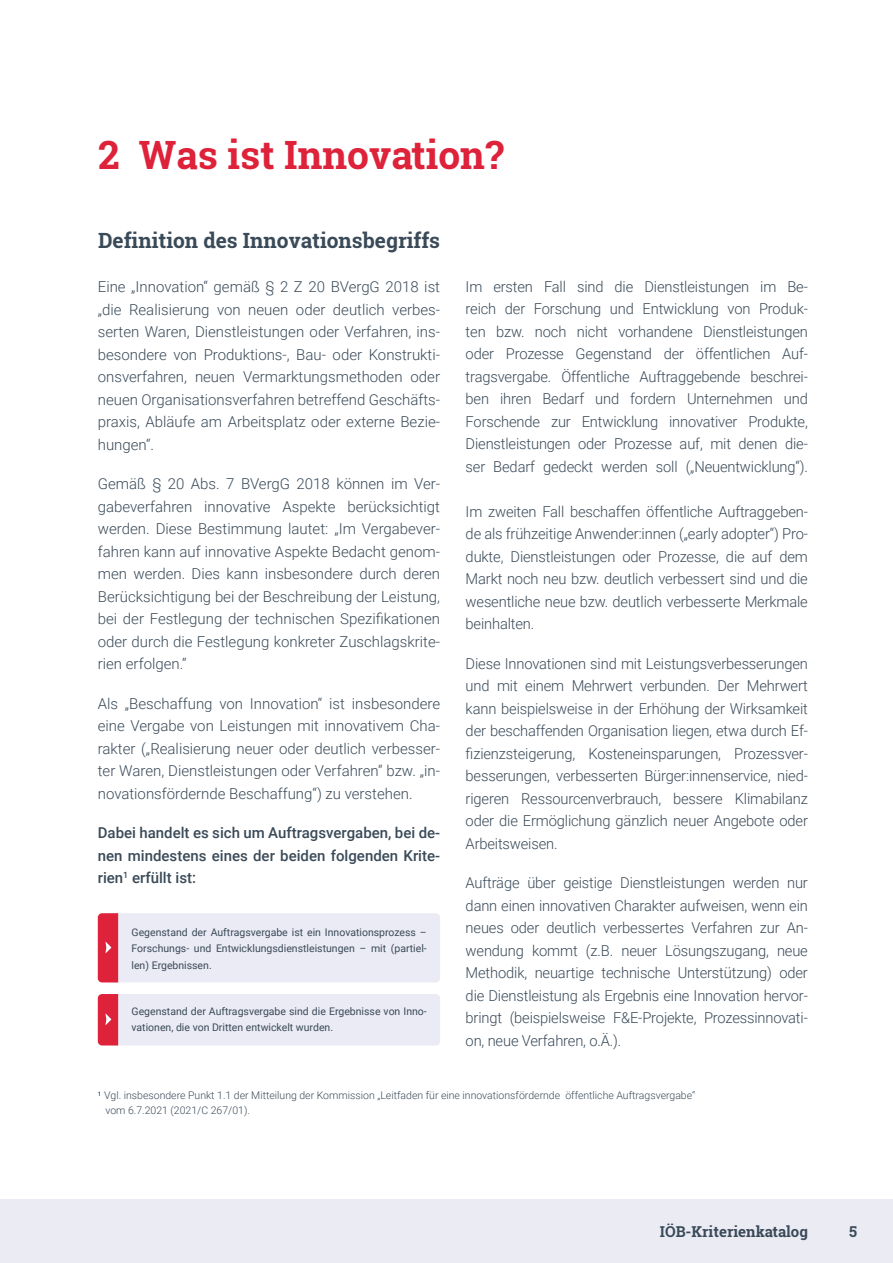
<style>
.page{position:relative;width:893px;height:1263px;background:#fff}
.page>*{position:absolute;margin:0;border:0;box-sizing:border-box;transform-origin:0 0}
.Ü3{font:700 39px "Roboto Slab";color:#dd223a}
.Ü3-2{font:700 21px "Roboto Slab";color:#3a4a58}
.Fließtext_ohne_Einzu{font:300 15px/22.5px "Roboto";letter-spacing:-.01em;color:#3a4a58;text-align:justify}
.Fließtext_ohne_Einzu-2{font:500 15px/22.5px "Roboto";color:#3a4a58;text-align:justify}
.t1{font:700 15px "Roboto Slab";color:#3a4a58}
.t2{font:700 15px "Roboto Slab";color:#3a4a58}
.Tabellentext_grau_li{font:10.5px/16.5px "Roboto";color:#3a4a58}
.Fließtext_ohne_Einzu-3{font:300 10.5px/15px "Roboto";color:#3a4a58}
.s1{font-style:inherit}
</style>
<div class="page">
<div style="left:0;top:1199px;width:893px;height:64px;background:#ebebf4"></div>
<div style="left:108px;top:994px;width:332px;height:51px;background:#ebebf5;border-radius:4px"></div>
<div style="left:108px;top:913px;width:332px;height:69px;background:#ebebf5;border-radius:4px"></div>
<svg style="left:98px;top:994px;width:20px;height:51px"></svg>
<svg style="left:98px;top:913px;width:20px;height:69px"></svg>
<p class="Ü3" style="left:98px;top:128px;width:407px">2 Was ist Innovation?</p>
<p class="Ü3-2" style="left:98px;top:226px;width:343px">Definition des In<span class="s1">n</span>ovationsbegriffs</p>
<p class="Fließtext_ohne_Einzu" style="left:98px;top:275px;width:344px">Eine „Innovation“ gemäß § 2 Z 20 BVergG 2018 ist „die Realisierung von neuen oder deutlich verbes&shy;serten Waren, Dienstleistungen oder Verfahren, ins&shy;besondere von Produktions-, Bau- oder Konstrukti&shy;onsverfahren, neuen Vermarktungsmethoden oder neuen Organisationsverfahren betreffend Geschäfts&shy;praxis, Abläufe am Arbeitsplatz oder externe Bezie&shy;hungen“.</p>
<p class="Fließtext_ohne_Einzu" style="left:98px;top:472px;width:344px">Gemäß § 20 Abs. 7 BVergG 2018 können im Ver&shy;gabeverfahren innovative Aspekte berücksichtigt werden. Diese Bestimmung lautet: „Im Vergabever&shy;fahren kann auf innovative Aspekte Bedacht genom&shy;men werden. Dies kann insbesondere durch deren Berücksichtigung bei der Beschreibung der Leistung, bei der Festlegung der technischen Spezifikationen oder durch die Festlegung konkreter Zuschlagskrite&shy;rien erfolgen.“</p>
<p class="Fließtext_ohne_Einzu" style="left:98px;top:691px;width:344px">Als „Beschaffung von Innovation“ ist insbesondere eine Vergabe von Leistungen mit innovativem Cha&shy;rakter („Realisierung neuer oder deutlich verbesser&shy;ter Waren, Dienstleistungen oder Verfahren“ bzw. „in&shy;novationsfördernde Beschaffung“) zu verstehen.</p>
<p class="Fließtext_ohne_Einzu-2" style="left:98px;top:821px;width:344px">Dabei handelt es sich um Auftragsvergaben, bei de&shy;nen mindestens eines der beiden folgenden Krite&shy;rien<sup>1</sup> erfüllt ist:</p>
<p class="Tabellentext_grau_li" style="left:132px;top:923px;width:297px;text-align:justify">Gegenstand der Auftragsvergabe ist ein Innovationsprozess – Forschungs- und Entwicklungsdienstleistungen – mit (partiel&shy;len) Ergebnissen.</p>
<p class="Tabellentext_grau_li" style="left:132px;top:1002px;width:297px">Gegenstand der Auftragsvergabe sind die Ergebnisse von Inno&shy;vationen, die von Dritten entwickelt wurden.</p>
<p class="Fließtext_ohne_Einzu" style="left:466px;top:275px;width:344px">Im ersten Fall sind die Dienstleistungen im Be&shy;reich der Forschung und Entwicklung von Produk&shy;ten bzw. noch nicht vorhandene Dienstleistungen oder Prozesse Gegenstand der öffentlichen Auf&shy;tragsvergabe. Öffentliche Auftraggebende beschrei&shy;ben ihren Bedarf und fordern Unternehmen und Forschende zur Entwicklung innovativer Produkte, Dienstleistungen oder Prozesse auf, mit denen die&shy;ser Bedarf gedeckt werden soll („Neuentwicklung“).</p>
<p class="Fließtext_ohne_Einzu" style="left:466px;top:500px;width:344px">Im zweiten Fall beschaffen öffentliche Auftraggeben&shy;de als frühzeitige Anwender:innen („early adopter“) Pro&shy;dukte, Dienstleistungen oder Prozesse, die auf dem Markt noch neu bzw. deutlich verbessert sind und die wesentliche neue bzw. deutlich verbesserte Merkmale beinhalten.</p>
<p class="Fließtext_ohne_Einzu" style="left:466px;top:652px;width:344px">Diese Innovationen sind mit Leistungsverbesserungen und mit einem Mehrwert verbunden. Der Mehrwert kann beispielsweise in der Erhöhung der Wirksamkeit der beschaffenden Organisation liegen, etwa durch Ef&shy;fizienzsteigerung, Kosteneinsparungen, Prozessver&shy;besserungen, verbesserten Bürger:innenservice, nied&shy;rigeren Ressourcenverbrauch, bessere Klimabilanz oder die Ermöglichung gänzlich neuer Angebote oder Arbeitsweisen.</p>
<p class="Fließtext_ohne_Einzu" style="left:466px;top:871px;width:344px">Aufträge über geistige Dienstleistungen werden nur dann einen innovativen Charakter aufweisen, wenn ein neues oder deutlich verbessertes Verfahren zur An&shy;wendung kommt (z.B. neuer Lösungszugang, neue Methodik, neuartige technische Unterstützung) oder die Dienstleistung als Ergebnis eine Innovation hervor&shy;bringt (beispielsweise F&amp;E-Projekte, Prozessinnovati&shy;on, neue Verfahren, o.Ä.).</p>
<p class="Fließtext_ohne_Einzu-3" style="left:105px;top:1087px;width:591px;text-indent:-8px"><sup>1</sup> Vgl. insbesondere Punkt 1.1 der Mitteilung der Kommission „Leitfaden für eine innovationsfördernde öffentliche Auftragsvergabe“ vom 6.7.2021 (2021/C 267/01).</p>
<p class="t1" style="left:660px;top:1221px;width:150px">IÖB-Kriterienkatalog</p>
<p class="t2" style="left:849px;top:1221px;width:9px">5</p>
</div>
